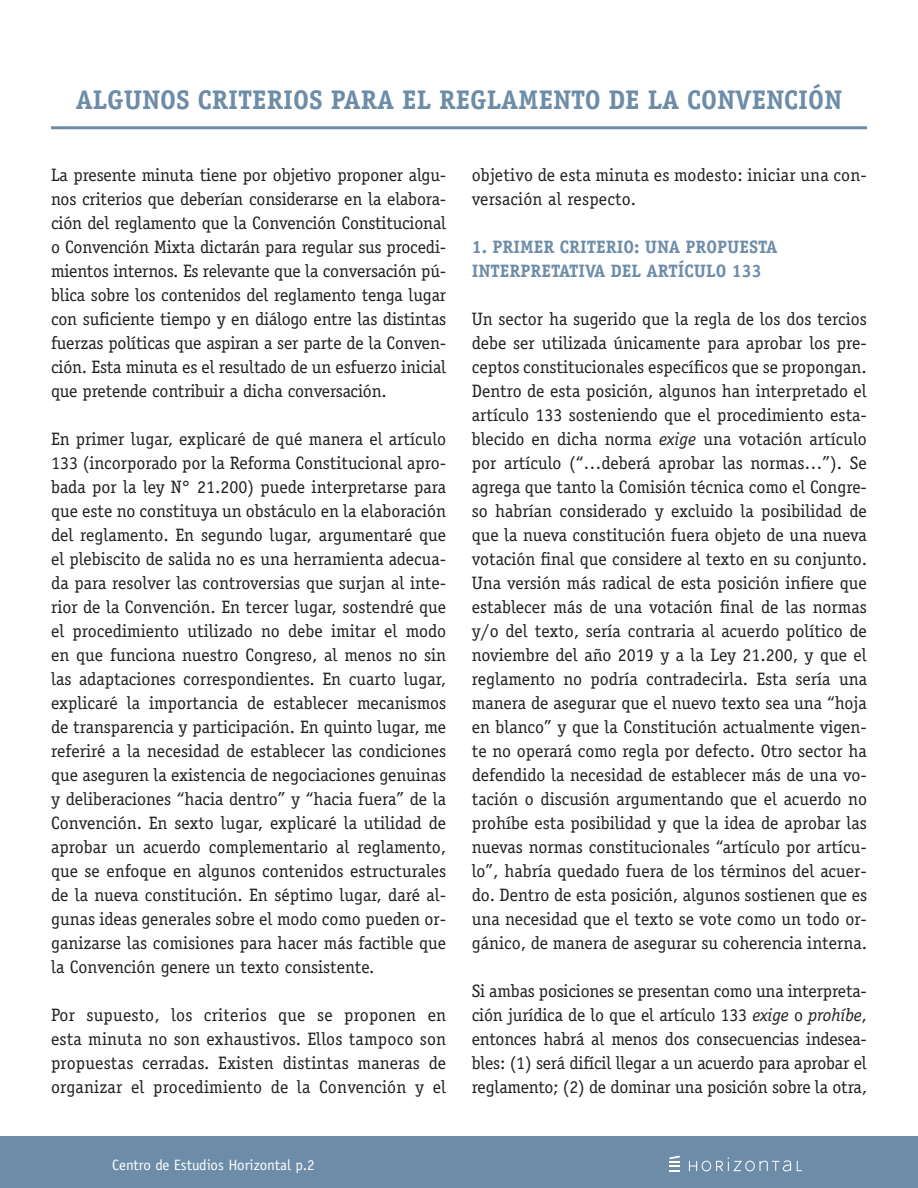
<style>
.page{position:relative;width:918px;height:1188px;background:#fff}
.page>*{position:absolute;margin:0;border:0;box-sizing:border-box;transform-origin:0 0}
.t1{font:700 27px "Officina Serif Std";color:#6d8ca8}
.t2{font:18px/24px "Officina Serif Std";letter-spacing:-.01em;color:#231f20;text-align:justify}
.t3{font:18px/24px "Officina Serif Std";letter-spacing:.01em;color:#231f20}
.t4{font:700 18px "Officina Serif Std";color:#6d8ca8}
.t5{font:15px "Officina Sans Std";color:#fff}
.s1{font-style:italic}
</style>
<div class="page">
<div style="left:0;top:1136px;width:918px;height:52px;background:#6d8ca8"></div>
<svg style="left:669px;top:1156px;width:11px;height:16px"></svg>
<svg style="left:688px;top:1157px;width:114px;height:15px"></svg>
<hr style="left:51px;top:126px;width:816px;height:3px;background:#6d8ca8">
<p class="t1" style="left:76px;top:83px;width:768px">ALGUNOS CRITERIOS PARA EL REGLAMENTO DE LA CONVENCIÓN</p>
<p class="t2" style="left:51px;top:163px;width:397px">La presente minuta tiene por objetivo proponer algu&shy;nos criterios que deberían considerarse en la elabora&shy;ción del reglamento que la Convención Constitucional o Convención Mixta dictarán para regular sus procedi&shy;mientos internos. Es relevante que la conversación pú&shy;blica sobre los contenidos del reglamento tenga lugar con suficiente tiempo y en diálogo entre las distintas fuerzas políticas que aspiran a ser parte de la Conven&shy;ción. Esta minuta es el resultado de un esfuerzo inicial que pretende contribuir a dicha conversación.</p>
<p class="t2" style="left:51px;top:427px;width:397px">En primer lugar, explicaré de qué manera el artículo 133 (incorporado por la Reforma Constitucional apro&shy;bada por la ley N° 21.200) puede interpretarse para que este no constituya un obstáculo en la elaboración del reglamento. En segundo lugar, argumentaré que el plebiscito de salida no es una herramienta adecua&shy;da para resolver las controversias que surjan al inte&shy;rior de la Convención. En tercer lugar, sostendré que el procedimiento utilizado no debe imitar el modo en que funciona nuestro Congreso, al menos no sin las adaptaciones correspondientes. En cuarto lugar, explicaré la importancia de establecer mecanismos de transparencia y participación. En quinto lugar, me referiré a la necesidad de establecer las condiciones que aseguren la existencia de negociaciones genuinas y deliberaciones “hacia dentro” y “hacia fuera” de la Convención. En sexto lugar, explicaré la utilidad de aprobar un acuerdo complementario al reglamento, que se enfoque en algunos contenidos estructurales de la nueva constitución. En séptimo lugar, daré al&shy;gunas ideas generales sobre el modo como pueden or&shy;ganizarse las comisiones para hacer más factible que la Convención genere un texto consistente.</p>
<p class="t2" style="left:51px;top:1003px;width:397px">Por supuesto, los criterios que se proponen en esta minuta no son exhaustivos. Ellos tampoco son propuestas cerradas. Existen distintas maneras de organizar el procedimiento de la Convención y el</p>
<p class="t5" style="left:112px;top:1156px;width:204px">Centro de Estudios Horizontal p.2</p>
<p class="t3" style="left:472px;top:163px;width:397px">objetivo de esta minuta es modesto: iniciar una con&shy;versación al respecto.</p>
<p class="t4" style="left:472px;top:236px;width:307px">1. PRIMER CRITERIO: UNA PROPUESTA</p>
<p class="t4" style="left:472px;top:260px;width:292px">INTERPRETATIVA DEL ARTÍCULO 133</p>
<p class="t2" style="left:472px;top:307px;width:397px">Un sector ha sugerido que la regla de los dos tercios debe ser utilizada únicamente para aprobar los pre&shy;ceptos constitucionales específicos que se propongan.<br>Dentro de esta posición, algunos han interpretado el artículo 133 sosteniendo que el procedimiento esta&shy;blecido en dicha norma <span class="s1">exige</span> una votación artículo por artículo (“…deberá aprobar las normas…”). Se agrega que tanto la Comisión técnica como el Congre&shy;so habrían considerado y excluido la posibilidad de que la nueva constitución fuera objeto de una nueva votación final que considere al texto en su conjunto.<br>Una versión más radical de esta posición infiere que establecer más de una votación final de las normas y/o del texto, sería contraria al acuerdo político de noviembre del año 2019 y a la Ley 21.200, y que el reglamento no podría contradecirla. Esta sería una manera de asegurar que el nuevo texto sea una “hoja en blanco” y que la Constitución actualmente vigen&shy;te no operará como regla por defecto. Otro sector ha defendido la necesidad de establecer más de una vo&shy;tación o discusión argumentando que el acuerdo no prohíbe esta posibilidad y que la idea de aprobar las nuevas normas constitucionales “artículo por artícu&shy;lo”, habría quedado fuera de los términos del acuer&shy;do. Dentro de esta posición, algunos sostienen que es una necesidad que el texto se vote como un todo or&shy;gánico, de manera de asegurar su coherencia interna.</p>
<p class="t2" style="left:472px;top:979px;width:397px">Si ambas posiciones se presentan como una interpreta&shy;ción jurídica de lo que el artículo 133 <span class="s1">exige</span> o <span class="s1">prohíbe</span>, entonces habrá al menos dos consecuencias indesea&shy;bles: (1) será difícil llegar a un acuerdo para aprobar el reglamento; (2) de dominar una posición sobre la otra,</p>
</div>
